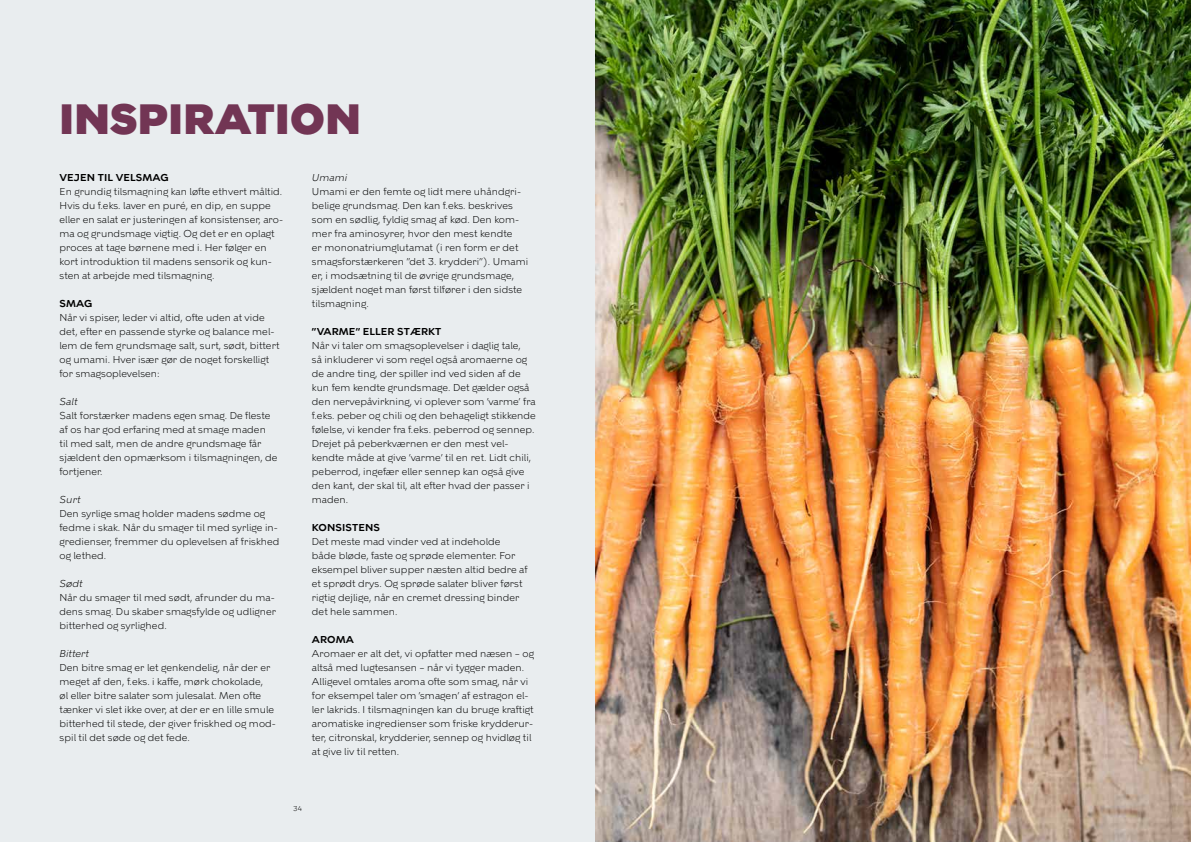
<style>
.page{position:relative;width:1191px;height:842px;background:#fff}
.page>*{position:absolute;margin:0;border:0;box-sizing:border-box;transform-origin:0 0}
.t1{font:900 42.4px "KBH";letter-spacing:.01em;color:#723554}
.t2{font:300 10px/14px "KBH";letter-spacing:.01em;color:#000}
.t3{font:600 10px "KBH";letter-spacing:.01em;color:#000}
.t4{font:italic 300 10px "KBH";letter-spacing:.01em;color:#000}
.t5{font:300 7px "KBH";color:#000}
</style>
<div class="page">
<div style="left:0;top:0;width:595px;height:842px;background:#e7ecee"></div>
<img style="left:595px;top:0;width:596px;height:842px">
<h1 class="t1" style="left:60px;top:94px;width:303px">INSPIRATION</h1>
<p class="t3" style="left:60px;top:171px;width:111px">VEJEN TIL VELSMAG</p>
<p class="t2" style="left:60px;top:184px;width:225px">En grundig tilsmagning kan løfte ethvert måltid.<br>Hvis du f.eks. laver en puré, en dip, en suppe eller en salat er justeringen af konsistenser, aro&shy;ma og grundsmage vigtig. Og det er en oplagt proces at tage børnene med i. Her følger en kort introduktion til madens sensorik og kun&shy;sten at arbejde med tilsmagning.</p>
<p class="t3" style="left:60px;top:297px;width:34px">SMAG</p>
<p class="t2" style="left:60px;top:310px;width:221px">Når vi spiser, leder vi altid, ofte uden at vide det, efter en passende styrke og balance mel&shy;lem de fem grundsmage salt, surt, sødt, bittert og umami. Hver især gør de noget forskelligt for smagsoplevelsen:</p>
<p class="t4" style="left:60px;top:395px;width:19px">Salt</p>
<p class="t2" style="left:60px;top:408px;width:219px">Salt forstærker madens egen smag. De fleste af os har god erfaring med at smage maden<br>til med salt, men de andre grundsmage får sjældent den opmærksom i tilsmagningen, de fortjener.</p>
<p class="t4" style="left:60px;top:493px;width:22px">Surt</p>
<p class="t2" style="left:60px;top:506px;width:221px">Den syrlige smag holder madens sødme og fedme i skak. Når du smager til med syrlige in&shy;gredienser, fremmer du oplevelsen af friskhed og lethed.</p>
<p class="t4" style="left:60px;top:577px;width:25px">Sødt</p>
<p class="t2" style="left:60px;top:590px;width:218px">Når du smager til med sødt, afrunder du ma&shy;dens smag. Du skaber smagsfylde og udligner bitterhed og syrlighed.</p>
<p class="t4" style="left:60px;top:647px;width:31px">Bittert</p>
<p class="t2" style="left:60px;top:660px;width:218px">Den bitre smag er let genkendelig, når der er meget af den, f.eks. i kaffe, mørk chokolade,<br>øl eller bitre salater som julesalat. Men ofte tænker vi slet ikke over, at der er en lille smule bitterhed til stede, der giver friskhed og mod&shy;spil til det søde og det fede.</p>
<p class="t4" style="left:312px;top:171px;width:37px">Umami</p>
<p class="t2" style="left:312px;top:184px;width:218px">Umami er den femte og lidt mere uhåndgri&shy;belige grundsmag. Den kan f.eks. beskrives som en sødlig, fyldig smag af kød. Den kom&shy;mer fra aminosyrer, hvor den mest kendte<br>er mononatriumglutamat (i ren form er det smagsforstærkeren ”det 3. krydderi”). Umami er, i modsætning til de øvrige grundsmage, sjældent noget man først tilfører i den sidste tilsmagning.</p>
<p class="t3" style="left:312px;top:325px;width:131px">”VARME” ELLER STÆRKT</p>
<p class="t2" style="left:312px;top:338px;width:225px">Når vi taler om smagsoplevelser i daglig tale,<br>så inkluderer vi som regel også aromaerne og de andre ting, der spiller ind ved siden af de kun fem kendte grundsmage. Det gælder også den nervepåvirkning, vi oplever som ’varme’ fra f.eks. peber og chili og den behageligt stikkende følelse, vi kender fra f.eks. peberrod og sennep.<br>Drejet på peberkværnen er den mest vel&shy;kendte måde at give ’varme’ til en ret. Lidt chili, peberrod, ingefær eller sennep kan også give den kant, der skal til, alt efter hvad der passer i maden.</p>
<p class="t3" style="left:312px;top:521px;width:70px">KONSISTENS</p>
<p class="t2" style="left:312px;top:534px;width:217px">Det meste mad vinder ved at indeholde<br>både bløde, faste og sprøde elementer. For eksempel bliver supper næsten altid bedre af et sprødt drys. Og sprøde salater bliver først rigtig dejlige, når en cremet dressing binder det hele sammen.</p>
<p class="t3" style="left:312px;top:633px;width:44px">AROMA</p>
<p class="t2" style="left:312px;top:646px;width:223px">Aromaer er alt det, vi opfatter med næsen – og altså med lugtesansen – når vi tygger maden.<br>Alligevel omtales aroma ofte som smag, når vi for eksempel taler om ’smagen’ af estragon el&shy;ler lakrids. I tilsmagningen kan du bruge kraftigt aromatiske ingredienser som friske krydderur&shy;ter, citronskal, krydderier, sennep og hvidløg til at give liv til retten.</p>
<p class="t5" style="left:293px;top:804px;width:10px">34</p>
</div>
